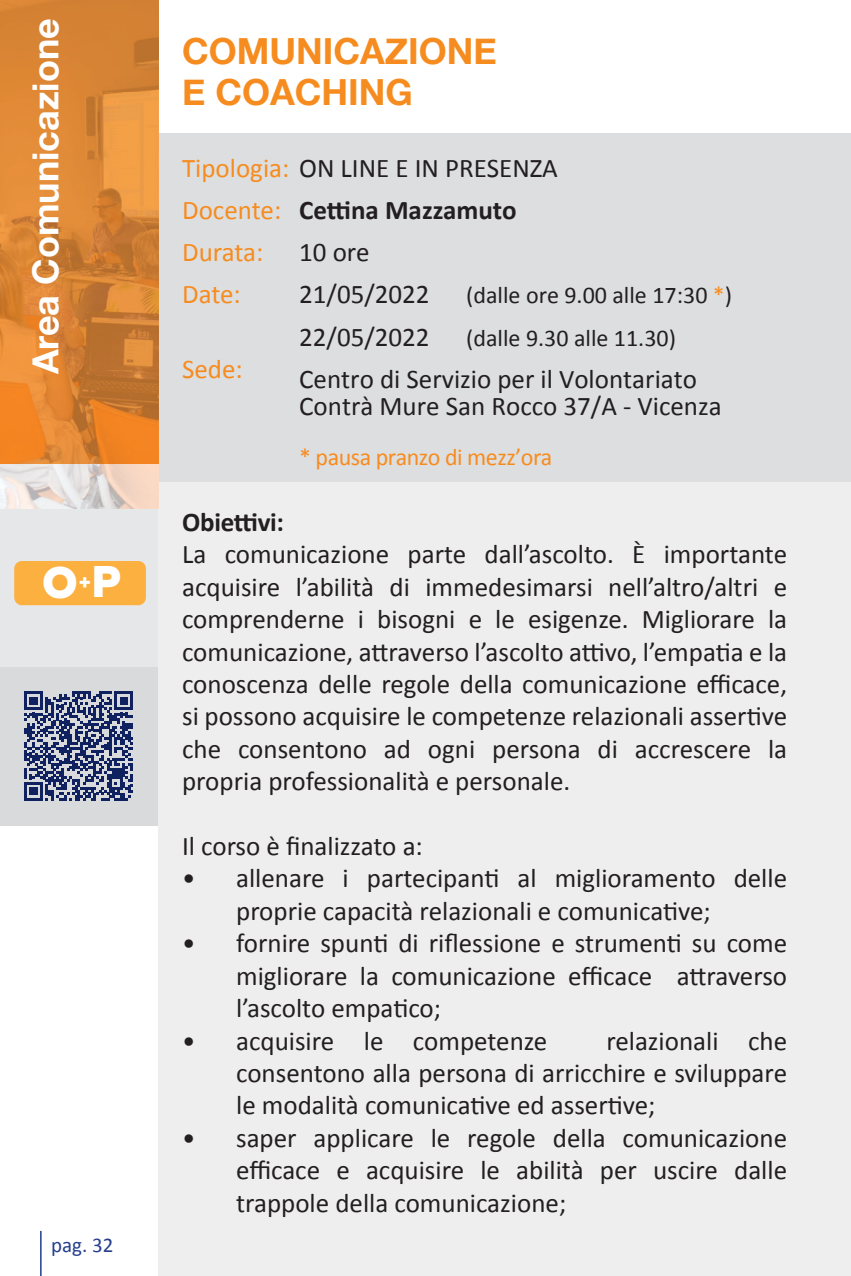
<style>
.page{position:relative;width:851px;height:1276px;background:#fff}
.page>*{position:absolute;margin:0;border:0;box-sizing:border-box;transform-origin:0 0}
.t1{font:900 44.4px "Mark";color:#fff}
.t2{font:700 36px/40.8px "Helvetica Neue";color:#f68c1f}
.t3{font:700 36px "Helvetica Neue";color:#fff}
.t4{font:27px/32.4px "Calibri";color:#231f20;text-align:justify}
.t5{font:27px/42px "Calibri";color:#f68c1f}
.t6{font:700 27px "Calibri";letter-spacing:-.01em;color:#231f20}
.t7{font:24px "Calibri";color:#231f20}
.t8{font:24px "Calibri";letter-spacing:-.02em;color:#f68c1f}
.t9{font:900 21.3px "Mark";color:#fff}
.t10{font:21px "Calibri";color:#253f8e}
.s1{color:#231f20}
.s2{font-weight:700;color:#231f20}
.s3{color:#f68c1f}
</style>
<div class="page">
<div style="left:0;top:509px;width:158px;height:158px;background:#e6e7e9"></div>
<div style="left:0;top:667px;width:158px;height:158px;background:#d9dadc"></div>
<div style="left:158px;top:133px;width:692px;height:369px;background:#dddee0"></div>
<div style="left:158px;top:483px;width:692px;height:793px;background:#eeeeef"></div>
<img style="left:0;top:0;width:158px;height:509px">
<hr style="left:40px;top:1231px;width:2px;height:45px;background:#253f8e">
<svg style="left:24px;top:691px;width:109px;height:109px"></svg>
<div style="left:14px;top:561px;width:132px;height:44px;background:#fbb03f;border-radius:8px"></div>
<h2 class="t3" style="left:17px;top:374px;width:357px;rotate:-90deg">Area Comunicazione</h2>
<h1 class="t1" style="left:42px;top:556px;width:80px">O P</h1>
<p class="t9" style="left:79px;top:568px;width:14px">+</p>
<p class="t10" style="left:51px;top:1231px;width:64px">pag. 32</p>
<h2 class="t2" style="left:182px;top:32px;width:316px">COMUNICAZIONE<br>E COACHING</h2>
<p class="t5" style="left:182px;top:146px;width:377px">Tipologia: <span class="s1">ON LINE E IN PRESENZA<br></span>Docente: <span class="s2">Cettina Mazzamuto<br></span>Durata:</p>
<p class="t4" style="left:299px;top:235px;width:72px">10 ore</p>
<p class="t5" style="left:182px;top:272px;width:60px">Date:</p>
<p class="t5" style="left:182px;top:347px;width:62px">Sede:</p>
<p class="t4" style="left:299px;top:277px;width:132px">21/05/2022</p>
<p class="t7" style="left:466px;top:280px;width:267px">(dalle ore 9.00 alle 17:30 <span class="s3">*</span>)</p>
<p class="t4" style="left:299px;top:319px;width:132px">22/05/2022</p>
<p class="t7" style="left:466px;top:323px;width:211px">(dalle 9.30 alle 11.30)</p>
<p class="t4" style="left:299px;top:364px;width:424px;line-height:27px">Centro di Servizio per il Volontariato<br>Contrà Mure San Rocco 37/A - Vicenza</p>
<p class="t8" style="left:299px;top:442px;width:255px">* pausa pranzo di mezz’ora</p>
<p class="t6" style="left:182px;top:505px;width:103px">Obiettivi:</p>
<p class="t4" style="left:182px;top:537px;width:606px">La comunicazione parte dall’ascolto. È importante acquisire l’abilità di immedesimarsi nell’altro/altri e comprenderne i bisogni e le esigenze. Migliorare la comunicazione, attraverso l’ascolto attivo, l’empatia e la conoscenza delle regole della comunicazione efficace, si possono acquisire le competenze relazionali assertive che consentono ad ogni persona di accrescere la propria professionalità e personale.</p>
<p class="t4" style="left:182px;top:828px;width:242px">Il corso è finalizzato a:</p>
<p class="t4" style="left:236px;top:861px;width:552px;text-indent:-54px">• allenare i partecipanti al miglioramento delle proprie capacità relazionali e comunicative;</p>
<p class="t4" style="left:236px;top:926px;width:552px;text-indent:-54px">• fornire spunti di riflessione e strumenti su come migliorare la comunicazione efficace attraverso l’ascolto empatico;</p>
<p class="t4" style="left:182px;top:1023px;width:367px">• acquisire le competenze</p>
<p class="t4" style="left:236px;top:1023px;width:552px;text-indent:370px">relazionali che consentono alla persona di arricchire e sviluppare le modalità comunicative ed assertive;</p>
<p class="t4" style="left:236px;top:1120px;width:552px;text-indent:-54px">• saper applicare le regole della comunicazione efficace e acquisire le abilità per uscire dalle trappole della comunicazione;</p>
</div>
